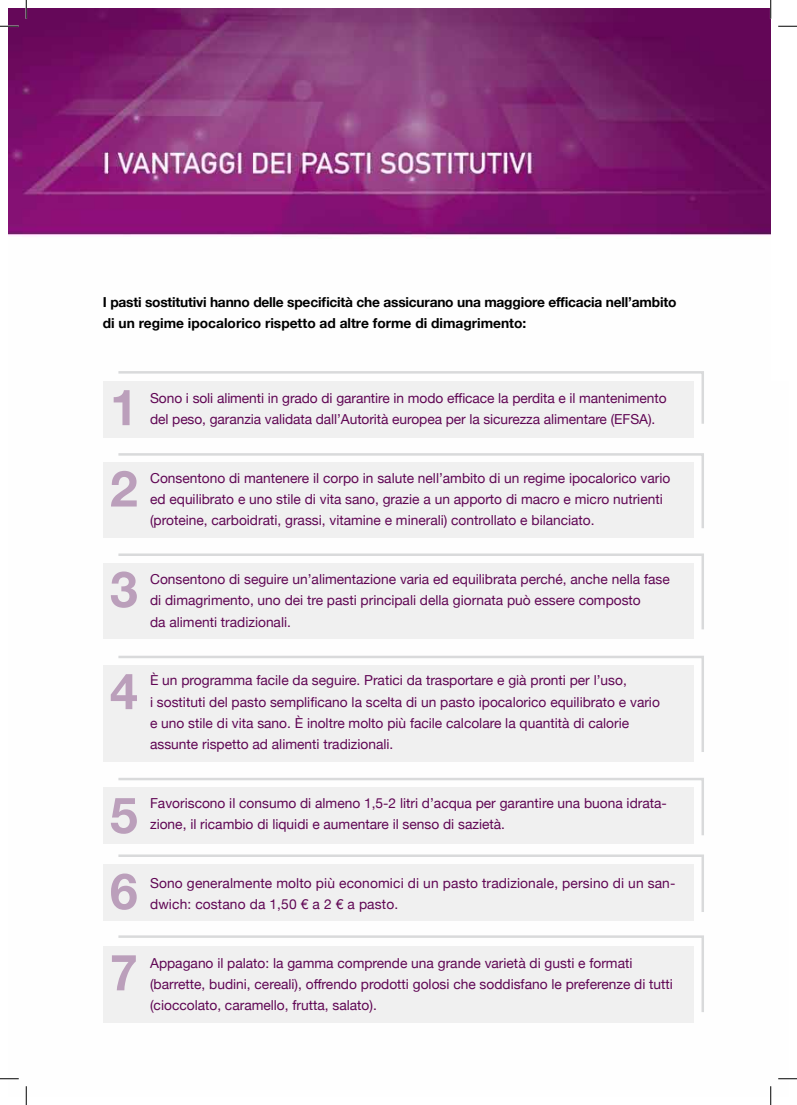
<style>
.page{position:relative;width:797px;height:1105px;background:#fff}
.page>*{position:absolute;margin:0;border:0;box-sizing:border-box;transform-origin:0 0}
.t1{font:700 50px/81.1px "Helvetica Neue";color:#bb9fbb}
.t2{font:13.75px/21.2px "Helvetica Neue";color:#600654}
.t3{font:700 13.75px/21.2px "Helvetica Neue";letter-spacing:-.015em;color:#000}
</style>
<div class="page">
<img style="left:9px;top:9px;width:779px;height:1087px">
<div style="left:103px;top:381px;width:590px;height:56px;background:#f0f0f0"></div>
<div style="left:103px;top:787px;width:590px;height:57px;background:#f0f0f0"></div>
<div style="left:103px;top:864px;width:590px;height:57px;background:#f0f0f0"></div>
<div style="left:103px;top:946px;width:590px;height:76px;background:#f0f0f0"></div>
<div style="left:103px;top:462px;width:590px;height:76px;background:#f0f0f0"></div>
<div style="left:103px;top:563px;width:590px;height:76px;background:#f0f0f0"></div>
<div style="left:103px;top:665px;width:590px;height:96px;background:#f0f0f0"></div>
<svg style="left:116px;top:370px;width:589px;height:56px"></svg>
<svg style="left:116px;top:452px;width:589px;height:79px"></svg>
<svg style="left:116px;top:552px;width:589px;height:80px"></svg>
<svg style="left:116px;top:654px;width:589px;height:100px"></svg>
<svg style="left:116px;top:776px;width:589px;height:62px"></svg>
<svg style="left:116px;top:853px;width:589px;height:61px"></svg>
<svg style="left:116px;top:934px;width:589px;height:80px"></svg>
<div style="left:770px;top:9px;width:18px;height:372px;background:#fff"></div>
<svg style="left:0;top:25px;width:19px;height:2px"></svg>
<svg style="left:778px;top:25px;width:19px;height:2px"></svg>
<svg style="left:0;top:1078px;width:19px;height:1px"></svg>
<svg style="left:778px;top:1078px;width:19px;height:1px"></svg>
<svg style="left:25px;top:0;width:2px;height:19px"></svg>
<svg style="left:25px;top:1086px;width:2px;height:19px"></svg>
<svg style="left:770px;top:0;width:1px;height:19px"></svg>
<svg style="left:770px;top:1086px;width:1px;height:19px"></svg>
<p class="t3" style="left:103px;top:291px;width:575px">I pasti sostitutivi hanno delle specificità che assicurano una maggiore efficacia nell’ambito di un regime ipocalorico rispetto ad altre forme di dimagrimento:</p>
<h1 class="t1" style="left:110px;top:364px;width:29px">1</h1>
<p class="t2" style="left:150px;top:386px;width:518px">Sono i soli alimenti in grado di garantire in modo efficace la perdita e il mantenimento del peso, garanzia validata dall’Autorità europea per la sicurezza alimentare (EFSA).</p>
<h1 class="t1" style="left:110px;top:445px;width:29px">2</h1>
<p class="t2" style="left:150px;top:466px;width:522px">Consentono di mantenere il corpo in salute nell’ambito di un regime ipocalorico vario ed equilibrato e uno stile di vita sano, grazie a un apporto di macro e micro nutrienti (proteine, carboidrati, grassi, vitamine e minerali) controllato e bilanciato.</p>
<h1 class="t1" style="left:110px;top:546px;width:29px">3</h1>
<p class="t2" style="left:150px;top:567px;width:521px">Consentono di seguire un’alimentazione varia ed equilibrata perché, anche nella fase di dimagrimento, uno dei tre pasti principali della giornata può essere composto<br>da alimenti tradizionali.</p>
<h1 class="t1" style="left:110px;top:648px;width:29px">4</h1>
<p class="t2" style="left:150px;top:669px;width:511px">È un programma facile da seguire. Pratici da trasportare e già pronti per l’uso,<br>i sostituti del pasto semplificano la scelta di un pasto ipocalorico equilibrato e vario e uno stile di vita sano. È inoltre molto più facile calcolare la quantità di calorie assunte rispetto ad alimenti tradizionali.</p>
<h1 class="t1" style="left:110px;top:772px;width:29px">5</h1>
<p class="t2" style="left:150px;top:791px;width:518px">Favoriscono il consumo di almeno 1,5-2 litri d’acqua per garantire una buona idrata&shy;zione, il ricambio di liquidi e aumentare il senso di sazietà.</p>
<h1 class="t1" style="left:110px;top:848px;width:29px">6<br>7</h1>
<p class="t2" style="left:150px;top:871px;width:527px">Sono generalmente molto più economici di un pasto tradizionale, persino di un san&shy;dwich: costano da 1,50 € a 2 € a pasto.</p>
<p class="t2" style="left:150px;top:951px;width:524px">Appagano il palato: la gamma comprende una grande varietà di gusti e formati (barrette, budini, cereali), offrendo prodotti golosi che soddisfano le preferenze di tutti (cioccolato, caramello, frutta, salato).</p>
</div>
